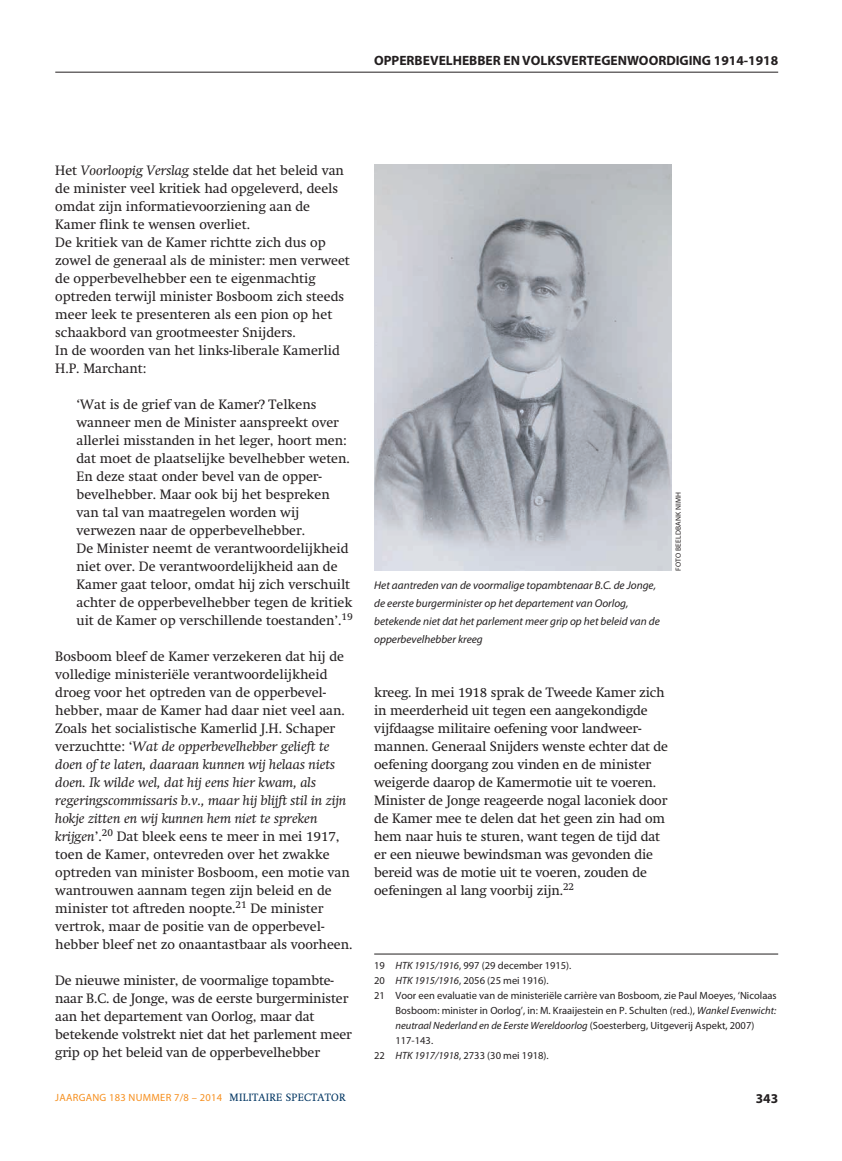
<style>
.page{position:relative;width:842px;height:1161px;background:#fff}
.page>*{position:absolute;margin:0;border:0;box-sizing:border-box;transform-origin:0 0}
.t1{font:13.5px/18px "Swift";color:#231f20}
.t2{font:700 13.5px "Myriad Pro";color:#231f20}
.t3{font:italic 11.25px/18px "Myriad Pro";color:#231f20}
.t4{font:10.5px "Myriad Pro";color:#231f20}
.t5{font:italic 10.5px "Myriad Pro";color:#231f20}
.t6{font:10.5px "Myriad Pro";letter-spacing:.025em;color:#f68f1e}
.t7{font:7.5px "Myriad Pro";letter-spacing:.02em;color:#231f20}
.s1{font-style:italic}
.s2{font-style:normal}
.s3{font-family:"Swift";color:#003562}
</style>
<div class="page">
<hr style="left:55px;top:72px;width:723px;height:1px;background:#231f20">
<img style="left:374px;top:165px;width:298px;height:406px">
<hr style="left:374px;top:954px;width:404px;height:1px;background:#231f20">
<p class="t2" style="left:374px;top:53px;width:406px">OPPERBEVELHEBBER EN VOLKSVERTEGENWOORDIGING 1914-1918</p>
<p class="t1" style="left:55px;top:161px;width:296px">Het <span class="s1">Voorloopig Verslag</span> stelde dat het beleid van de minister veel kritiek had opgeleverd, deels omdat zijn informatievoorziening aan de Kamer flink te wensen overliet.<br>De kritiek van de Kamer richtte zich dus op zowel de generaal als de minister: men verweet de opperbevelhebber een te eigenmachtig optreden terwijl minister Bosboom zich steeds meer leek te presenteren als een pion op het schaakbord van grootmeester Snijders.<br>In de woorden van het links-liberale Kamerlid H.P. Marchant:</p>
<p class="t1" style="left:77px;top:395px;width:278px">‘Wat is de grief van de Kamer? Telkens wanneer men de Minister aanspreekt over allerlei misstanden in het leger, hoort men: dat moet de plaatselijke bevelhebber weten.<br>En deze staat onder bevel van de opper&shy;bevelhebber. Maar ook bij het bespreken van tal van maatregelen worden wij verwezen naar de opperbevelhebber.<br>De Minister neemt de verantwoordelijkheid niet over. De verantwoordelijkheid aan de Kamer gaat teloor, omdat hij zich verschuilt achter de opperbevelhebber tegen de kritiek uit de Kamer op verschillende toestanden’.<sup>19</sup></p>
<p class="t1" style="left:55px;top:647px;width:299px">Bosboom bleef de Kamer verzekeren dat hij de volledige ministeriële verantwoordelijkheid droeg voor het optreden van de opperbevel&shy;hebber, maar de Kamer had daar niet veel aan.<br>Zoals het socialistische Kamerlid J.H. Schaper verzuchtte: ‘<span class="s1">Wat de opperbevelhebber gelieft te doen of te laten, daaraan kunnen wij helaas niets doen. Ik wilde wel, dat hij eens hier kwam, als regeringscommissaris b.v., maar hij blijft stil in zijn hokje zitten en wij kunnen hem niet te spreken krijgen</span>’.<sup>20</sup> Dat bleek eens te meer in mei 1917, toen de Kamer, ontevreden over het zwakke optreden van minister Bosboom, een motie van wantrouwen aannam tegen zijn beleid en de minister tot aftreden noopte.<sup>21</sup> De minister vertrok, maar de positie van de opperbevel&shy;hebber bleef net zo onaantastbaar als voorheen.</p>
<p class="t1" style="left:55px;top:971px;width:298px">De nieuwe minister, de voormalige topambte&shy;naar B.C. de Jonge, was de eerste burgerminister aan het departement van Oorlog, maar dat betekende volstrekt niet dat het parlement meer grip op het beleid van de opperbevelhebber</p>
<p class="t3" style="left:374px;top:576px;width:287px">Het aantreden van de voormalige topambtenaar B.C. de Jonge, de eerste burgerminister op het departement van Oorlog, betekende niet dat het parlement meer grip op het beleid van de opperbevelhebber kreeg</p>
<p class="t7" style="left:674px;top:571px;width:80px;rotate:-90deg">FOTO BEELDBANK NIMH</p>
<p class="t1" style="left:374px;top:683px;width:295px">kreeg. In mei 1918 sprak de Tweede Kamer zich in meerderheid uit tegen een aangekondigde vijfdaagse militaire oefening voor landweer&shy;mannen. Generaal Snijders wenste echter dat de oefening doorgang zou vinden en de minister weigerde daarop de Kamermotie uit te voeren.<br>Minister de Jonge reageerde nogal laconiek door de Kamer mee te delen dat het geen zin had om hem naar huis te sturen, want tegen de tijd dat er een nieuwe bewindsman was gevonden die bereid was de motie uit te voeren, zouden de oefeningen al lang voorbij zijn.<sup>22</sup></p>
<p class="t4" style="left:374px;top:959px;width:199px">19 <span class="s1">HTK 1915/1916</span>, 997 (29 december 1915).</p>
<p class="t4" style="left:374px;top:974px;width:176px">20 <span class="s1">HTK 1915/1916</span>, 2056 (25 mei 1916).</p>
<p class="t4" style="left:374px;top:989px;width:404px">21 Voor een evaluatie van de ministeriële carrière van Bosboom, zie Paul Moeyes, ‘Nicolaas</p>
<p class="t4" style="left:395px;top:1004px;width:382px">Bosboom: minister in Oorlog’, in: M. Kraaijestein en P. Schulten (red.), <span class="s1">Wankel Evenwicht:</span></p>
<p class="t5" style="left:395px;top:1019px;width:360px">neutraal Nederland en de Eerste Wereldoorlog <span class="s2">(Soesterberg, Uitgeverij Aspekt, 2007)</span></p>
<p class="t4" style="left:395px;top:1034px;width:39px">117-143.</p>
<p class="t4" style="left:374px;top:1049px;width:176px">22 <span class="s1">HTK 1917/1918</span>, 2733 (30 mei 1918).</p>
<p class="t6" style="left:55px;top:1091px;width:292px">JAARGANG 183 NUMMER 7/8 – 2014 <span class="s3">MILITAIRE SPECTATOR</span></p>
<p class="t2" style="left:756px;top:1091px;width:24px">343</p>
</div>
